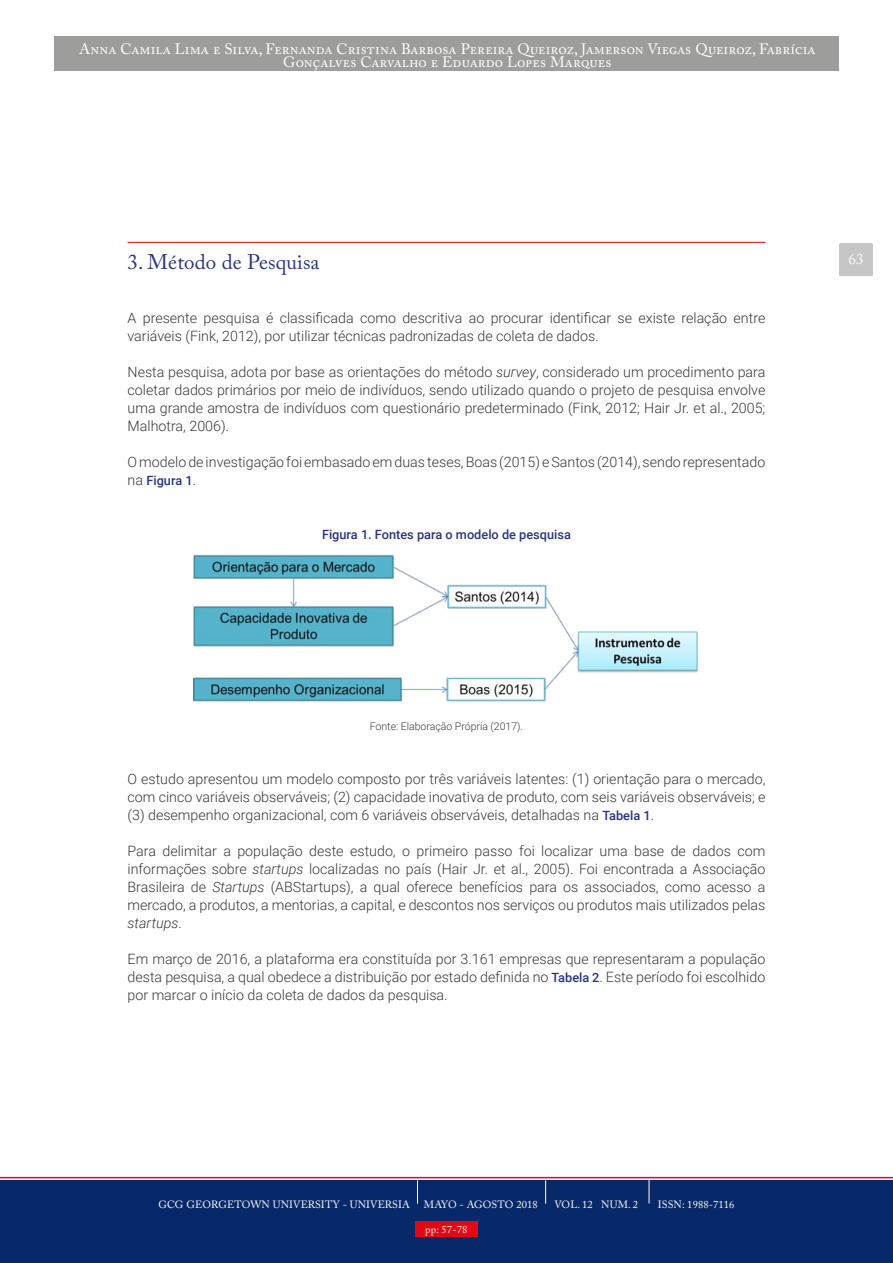
<style>
.page{position:relative;width:893px;height:1263px;background:#fff}
.page>*{position:absolute;margin:0;border:0;box-sizing:border-box;transform-origin:0 0}
.t1{font:21px "Adobe Caslon Pro";color:#283583}
.t2{font:15px/13.5px "Adobe Caslon Pro";letter-spacing:.005em;color:#fff;text-align:center}
.t3{font:300 14.25px/18px "Roboto";color:#3a3835;text-align:justify}
.t4{font:500 12.75px "Roboto";color:#283583}
.t5{font:10.5px "Adobe Caslon Pro";letter-spacing:.01em;color:#fff}
.t6{font:300 10.5px "Roboto";color:#3a3835}
.s1{font-style:italic}
.s2{font-weight:300;font-size:14.25px;color:#3a3835}
.s3{font-weight:500;font-size:12.75px;color:#283583}
</style>
<div class="page">
<div style="left:54px;top:37px;width:785px;height:34px;background:#9d9d9c"></div>
<div style="left:0;top:1180px;width:893px;height:83px;background:#082969"></div>
<svg style="left:0;top:1177px;width:893px;height:27px"></svg>
<div style="left:415px;top:1221px;width:63px;height:16px;background:#e30613"></div>
<div style="left:839px;top:243px;width:34px;height:33px;background:#c6c6c6;border-radius:2px"></div>
<hr style="left:128px;top:242px;width:637px;height:1px;background:#e30613">
<img style="left:194px;top:555px;width:504px;height:147px">
<p class="t2" style="left:79px;top:42px;width:738px">Anna Camila Lima e Silva, Fernanda Cristina Barbosa Pereira Queiroz, Jamerson Viegas Queiroz, Fabrícia<br>Gonçalves Carvalho e Eduardo Lopes Marques</p>
<h1 class="t1" style="left:128px;top:250px;width:194px">3. Método de Pesquisa</h1>
<p class="t2" style="left:848px;top:252px;width:16px">63</p>
<p class="t3" style="left:128px;top:308px;width:639px">A presente pesquisa é classificada como descritiva ao procurar identificar se existe relação entre variáveis (Fink, 2012), por utilizar técnicas padronizadas de coleta de dados.</p>
<p class="t3" style="left:128px;top:362px;width:639px">Nesta pesquisa, adota por base as orientações do método <span class="s1">survey</span>, considerado um procedimento para coletar dados primários por meio de indivíduos, sendo utilizado quando o projeto de pesquisa envolve uma grande amostra de indivíduos com questionário predeterminado (Fink, 2012; Hair Jr. et al., 2005; Malhotra, 2006).</p>
<p class="t3" style="left:128px;top:452px;width:639px">O modelo de investigação foi embasado em duas teses, Boas (2015) e Santos (2014), sendo representado</p>
<p class="t4" style="left:128px;top:472px;width:70px"><span class="s2">na</span> Figura 1<span class="s2">.</span></p>
<p class="t4" style="left:322px;top:526px;width:250px">Figura 1. Fontes para o modelo de pesquisa</p>
<p class="t6" style="left:370px;top:719px;width:155px">Fonte: Elaboração Própria (2017).</p>
<p class="t3" style="left:128px;top:770px;width:639px">O estudo apresentou um modelo composto por três variáveis latentes: (1) orientação para o mercado, com cinco variáveis observáveis; (2) capacidade inovativa de produto, com seis variáveis observáveis; e (3) desempenho organizacional, com 6 variáveis observáveis, detalhadas na <span class="s3">Tabela 1</span>.</p>
<p class="t3" style="left:128px;top:842px;width:639px">Para delimitar a população deste estudo, o primeiro passo foi localizar uma base de dados com informações sobre <span class="s1">startups</span> localizadas no país (Hair Jr. et al., 2005). Foi encontrada a Associação Brasileira de <span class="s1">Startups</span> (ABStartups), a qual oferece benefícios para os associados, como acesso a mercado, a produtos, a mentorias, a capital, e descontos nos serviços ou produtos mais utilizados pelas <span class="s1">startups</span>.</p>
<p class="t3" style="left:128px;top:950px;width:639px">Em março de 2016, a plataforma era constituída por 3.161 empresas que representaram a população desta pesquisa, a qual obedece a distribuição por estado definida no <span class="s3">Tabela 2</span>. Este período foi escolhido por marcar o início da coleta de dados da pesquisa.</p>
<p class="t5" style="left:159px;top:1198px;width:253px">GCG GEORGETOWN UNIVERSITY - UNIVERSIA</p>
<p class="t5" style="left:424px;top:1198px;width:115px">MAYO - AGOSTO 2018</p>
<p class="t5" style="left:554px;top:1198px;width:85px">VOL. 12 NUM. 2</p>
<p class="t5" style="left:658px;top:1198px;width:78px">ISSN: 1988-7116</p>
<p class="t5" style="left:425px;top:1223px;width:43px">pp: 57-78</p>
</div>
